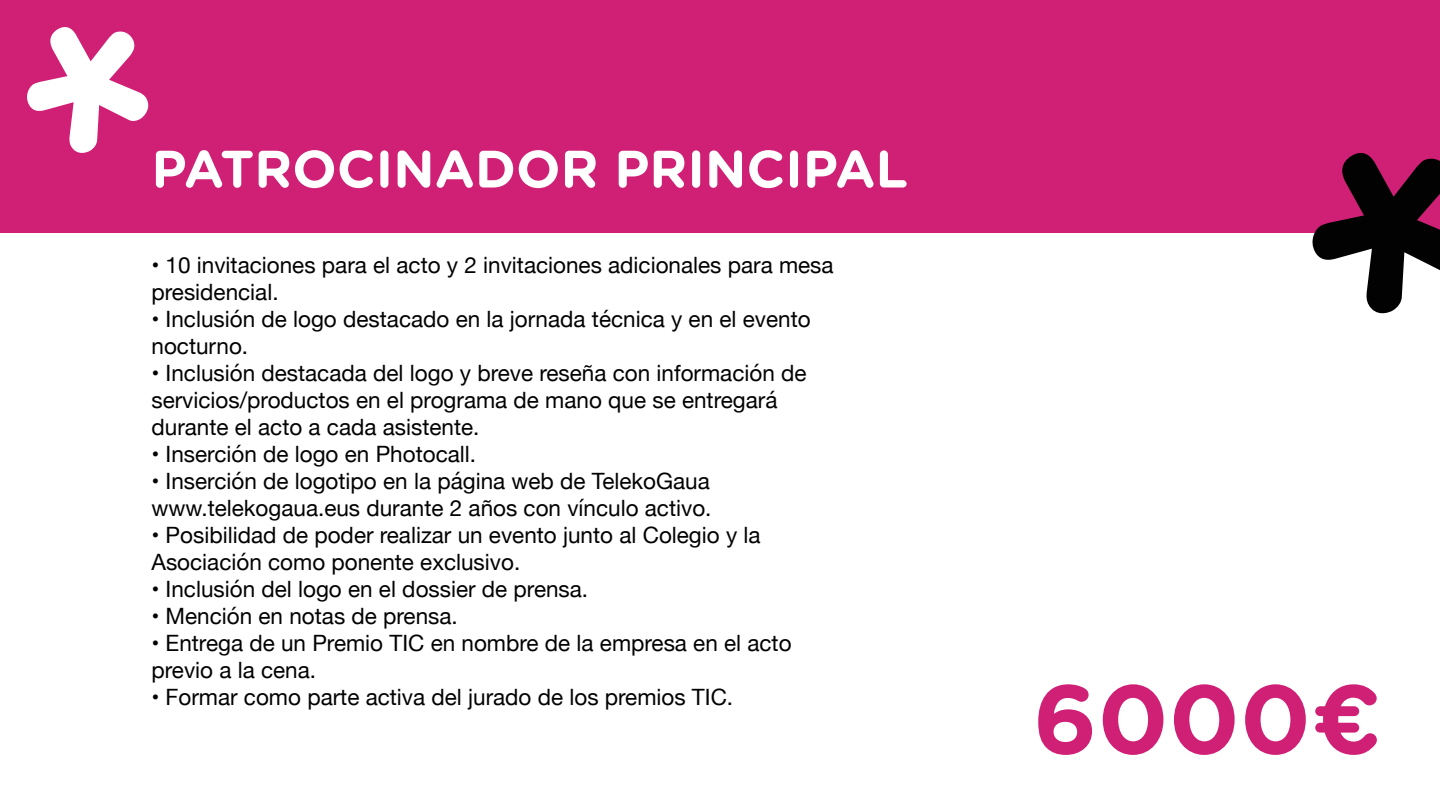
<style>
.page{position:relative;width:1440px;height:810px;background:#fff}
.page>*{position:absolute;margin:0;border:0;box-sizing:border-box;transform-origin:0 0}
.t1{font:700 97.5px "Gotham Rounded";color:#d02075}
.t2{font:700 52.5px "Gotham Rounded";color:#fff}
.t3{font:22.5px/27px "Helvetica Neue";color:#020203}
</style>
<div class="page">
<div style="left:0;top:0;width:1440px;height:232px;background:#d02075"></div>
<svg style="left:27px;top:27px;width:122px;height:126px"></svg>
<svg style="left:1309px;top:153px;width:131px;height:161px"></svg>
<p class="t2" style="left:152px;top:130px;width:758px">PATROCINADOR PRINCIPAL</p>
<p class="t3" style="left:152px;top:253px;width:684px">• 10 invitaciones para el acto y 2 invitaciones adicionales para mesa presidencial.</p>
<p class="t3" style="left:152px;top:307px;width:661px">• Inclusión de logo destacado en la jornada técnica y en el evento nocturno.</p>
<p class="t3" style="left:152px;top:361px;width:657px">• Inclusión destacada del logo y breve reseña con información de servicios/productos en el programa de mano que se entregará durante el acto a cada asistente.</p>
<p class="t3" style="left:152px;top:442px;width:326px">• Inserción de logo en Photocall.</p>
<p class="t3" style="left:152px;top:469px;width:560px">• Inserción de logotipo en la página web de TelekoGaua</p>
<p class="t3" style="left:152px;top:496px;width:562px">www.telekogaua.eus durante 2 años con vínculo activo.</p>
<p class="t3" style="left:152px;top:523px;width:611px">• Posibilidad de poder realizar un evento junto al Colegio y la<br>Asociación como ponente exclusivo.</p>
<p class="t3" style="left:152px;top:577px;width:438px">• Inclusión del logo en el dossier de prensa.</p>
<p class="t3" style="left:152px;top:604px;width:308px">• Mención en notas de prensa.</p>
<p class="t3" style="left:152px;top:631px;width:642px">• Entrega de un Premio TIC en nombre de la empresa en el acto previo a la cena.</p>
<p class="t3" style="left:152px;top:685px;width:583px">• Formar como parte activa del jurado de los premios TIC.</p>
<p class="t1" style="left:1033px;top:648px;width:350px">6000€</p>
</div>
